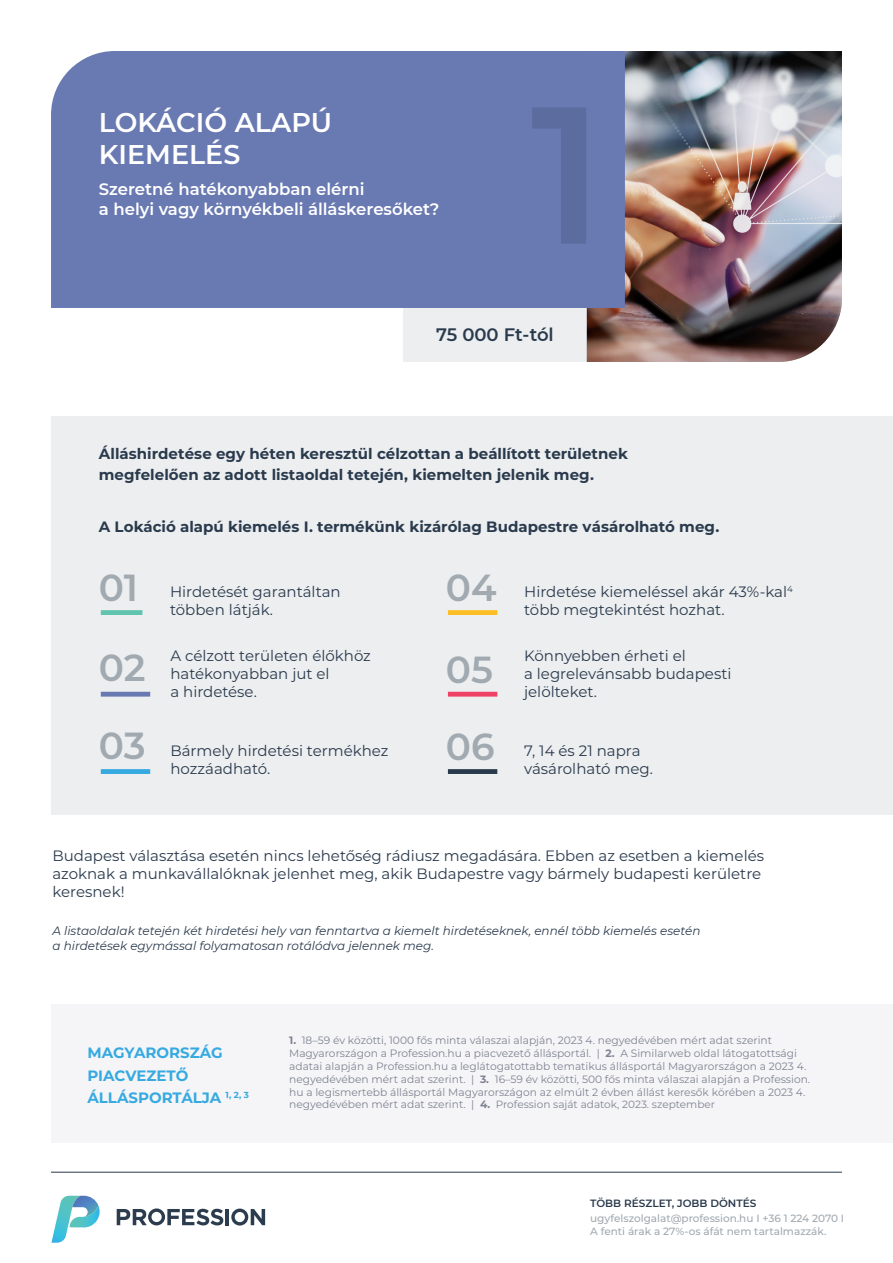
<style>
.page{position:relative;width:893px;height:1263px;background:#fff}
.page>*{position:absolute;margin:0;border:0;box-sizing:border-box;transform-origin:0 0}
.t1{font:600 37.5px "Montserrat";letter-spacing:-.005em;color:#a1a9b1}
.HL_01_fehér{font:600 27px "Montserrat";color:#fff}
.Ár_01{font:600 18px "Montserrat";color:#2a3a4d}
.SHL_01_feher{font:600 16.5px/19.5px "Montserrat";color:#fff}
.t2{font:15px/18px "Montserrat";color:#2a3a4d}
.copy_01{font:700 15px/21px "Montserrat";color:#2a3a4d}
.t3{font:700 15px/22.5px "Montserrat";color:#36aae0}
.t4{font:italic 12px/14.4px "Montserrat";color:#2a3a4d}
.t5{font:10.65px/12.8px "Montserrat";color:#7f8392}
.t6{font:500 10.5px/12.6px "Montserrat";color:#a1a9b1}
.t7{font:10.5px "Montserrat";color:#7f8392}
.t8{font:600 10.5px "Montserrat";color:#2a3a4d}
.s1{font-weight:700}
.s2{font-size:10.65px}
.s3{font-weight:700;font-size:10.65px}
</style>
<div class="page">
<div style="left:51px;top:1004px;width:842px;height:139px;background:#f5f5f7"></div>
<hr style="left:225px;top:1209px;width:4px;height:16px;background:#2c3c4f">
<svg style="left:117px;top:1208px;width:106px;height:17px"></svg>
<svg style="left:231px;top:1208px;width:34px;height:17px"></svg>
<svg style="left:51px;top:1196px;width:49px;height:47px"></svg>
<hr style="left:51px;top:1172px;width:791px;height:1px;background:#2a3a4d">
<img style="left:587px;top:51px;width:255px;height:311px">
<div style="left:51px;top:51px;width:574px;height:257px;background:#6979b2"></div>
<div style="left:403px;top:308px;width:184px;height:54px;background:#eceeef"></div>
<div style="left:51px;top:417px;width:842px;height:398px;background:#eceeef"></div>
<div style="left:101px;top:610px;width:41px;height:5px;background:#61c4af"></div>
<div style="left:101px;top:692px;width:49px;height:5px;background:#6979b2"></div>
<div style="left:101px;top:769px;width:49px;height:5px;background:#36aae0"></div>
<div style="left:448px;top:610px;width:49px;height:5px;background:#fdbe25"></div>
<div style="left:448px;top:692px;width:49px;height:5px;background:#ef4066"></div>
<div style="left:448px;top:769px;width:49px;height:5px;background:#2a3a4d"></div>
<p class="HL_01_fehér" style="left:99px;top:103px;width:235px">LOKÁCIÓ ALAPÚ</p>
<p class="HL_01_fehér" style="left:99px;top:136px;width:143px">KIEMELÉS</p>
<p class="SHL_01_feher" style="left:99px;top:179px;width:342px">Szeretné hatékonyabban elérni<br>a helyi vagy környékbeli álláskeresőket?</p>
<p class="Ár_01" style="left:436px;top:322px;width:119px">75 000 Ft-tól</p>
<p class="copy_01" style="left:99px;top:443px;width:531px">Álláshirdetése egy héten keresztül célzottan a beállított területnek megfelelően az adott listaoldal tetején, kiemelten jelenik meg.</p>
<p class="copy_01" style="left:99px;top:516px;width:622px">A Lokáció alapú kiemelés I. termékünk kizárólag Budapestre vásárolható meg.</p>
<p class="t1" style="left:99px;top:561px;width:41px">01</p>
<p class="t1" style="left:99px;top:641px;width:48px">02</p>
<p class="t2" style="left:170px;top:582px;width:172px">Hirdetését garantáltan többen látják.</p>
<p class="t2" style="left:170px;top:646px;width:202px">A célzott területen élőkhöz hatékonyabban jut el<br>a hirdetése.</p>
<p class="t1" style="left:446px;top:561px;width:52px">04</p>
<p class="t1" style="left:446px;top:643px;width:49px">05</p>
<p class="t2" style="left:524px;top:582px;width:270px">Hirdetése kiemeléssel akár 43%-kal<sup>4 </sup>több megtekintést hozhat.</p>
<p class="t2" style="left:524px;top:646px;width:209px">Könnyebben érheti el<br>a legrelevánsabb budapesti jelölteket.</p>
<p class="t1" style="left:99px;top:719px;width:48px">03</p>
<p class="t1" style="left:446px;top:720px;width:50px">06</p>
<p class="t2" style="left:170px;top:741px;width:220px">Bármely hirdetési termékhez hozzáadható.</p>
<p class="t2" style="left:524px;top:741px;width:130px">7, 14 és 21 napra vásárolható meg.</p>
<p class="t2" style="left:52px;top:846px;width:713px">Budapest választása esetén nincs lehetőség rádiusz megadására. Ebben az esetben a kiemelés azoknak a munkavállalóknak jelenhet meg, akik Budapestre vagy bármely budapesti kerületre keresnek!</p>
<p class="t4" style="left:52px;top:923px;width:649px">A listaoldalak tetején két hirdetési hely van fenntartva a kiemelt hirdetéseknek, ennél több kiemelés esetén a hirdetések egymással folyamatosan rotálódva jelennek meg.</p>
<p class="t3" style="left:87px;top:1041px;width:163px">MAGYARORSZÁG<br>PIACVEZETŐ<br>ÁLLÁSPORTÁLJA <sup>1,</sup> <sup>2,</sup> <sup>3</sup></p>
<p class="t5" style="left:289px;top:1034px;width:523px"><span class="s1">1.</span> 18–59 év közötti, 1000 fős minta válaszai alapján, 2023 4. negyedévében mért adat szerint Magyarországon a Profession.hu a piacvezető állásportál. | <span class="s1">2.</span> A Similarweb oldal látogatottsági adatai alapján a Profession.hu a leglátogatottabb tematikus állásportál Magyarországon a 2023 4. negyedévében mért adat szerint. | <span class="s1">3.</span> 16–59 év közötti, 500 fős minta válaszai alapján a Profession. hu a legismertebb állásportál Magyarországon az elmúlt 2 évben állást keresők körében a 2023 4.</p>
<p class="t7" style="left:289px;top:1097px;width:427px"><span class="s2">negyedévében mért adat szerint. |</span> <span class="s3">4.</span> Profession saját adatok, 2023. szeptember</p>
<p class="t8" style="left:590px;top:1196px;width:168px">TÖBB RÉSZLET, JOBB DÖNTÉS</p>
<p class="t6" style="left:590px;top:1211px;width:255px">ugyfelszolgalat@profession.hu I +36 1 224 2070 I<br>A fenti árak a 27%-os áfát nem tartalmazzák.</p>
</div>
